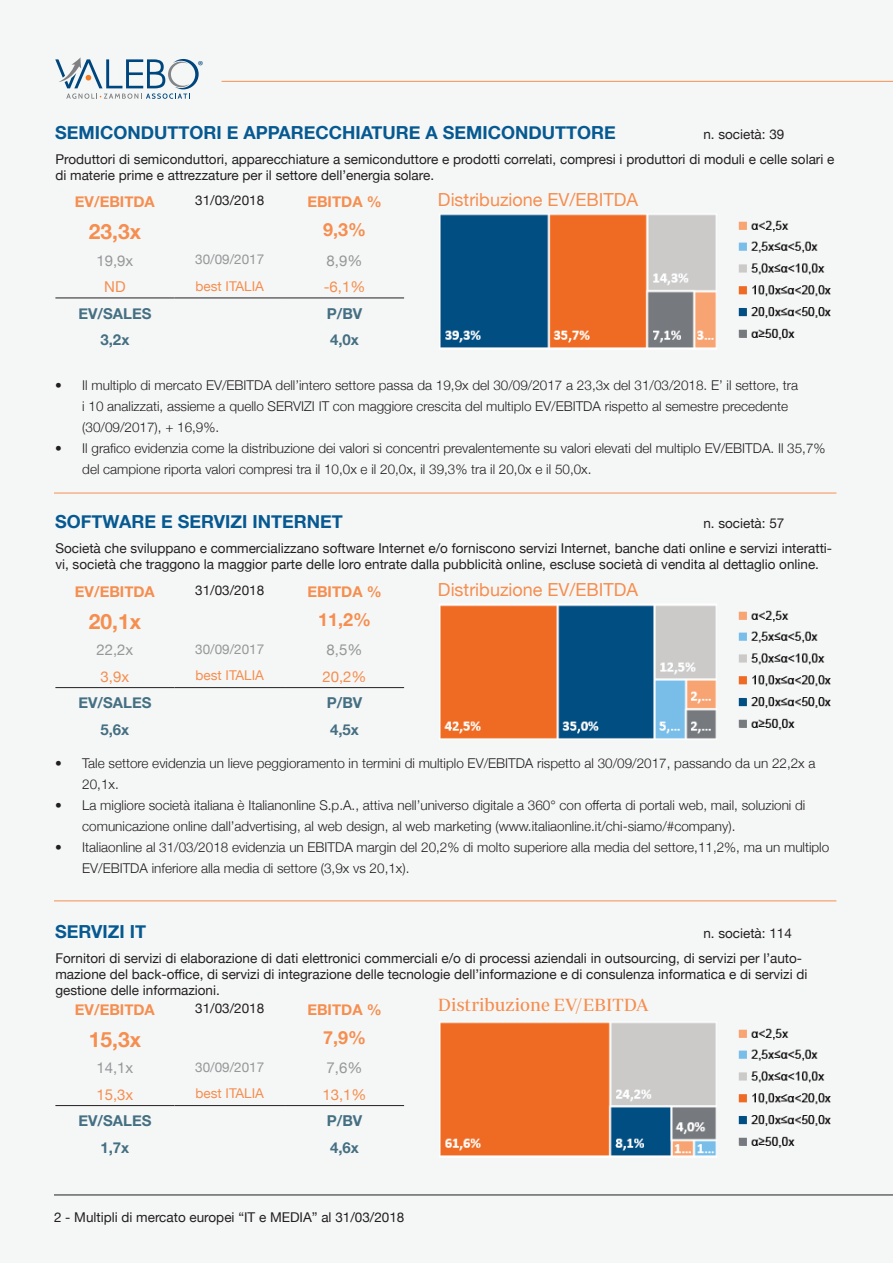
<style>
.page{position:relative;width:893px;height:1263px;background:#f5f7f7}
.page>*{position:absolute;margin:0;border:0;box-sizing:border-box;transform-origin:0 0}
.t1{font:700 21px "Helvetica Neue";color:#f68e4f}
.t2{font:700 18px "Helvetica Neue";color:#065991}
.t3{font:18px "Helvetica Neue";color:#f68e4f}
.t4{font:18px "Periodico Display";color:#f68e4f}
.t5{font:700 18px "Helvetica Neue";color:#f68e4f}
.t6{font:700 15px "Helvetica Neue";color:#456f82}
.t7{font:700 15px "Helvetica Neue";color:#f68e4f}
.t8{font:15px "Helvetica Neue";color:#959798}
.t9{font:15px "Helvetica Neue";color:#f68e4f}
.t10{font:300 13.5px/21px "Helvetica Neue";color:#231f20}
.t11{font:13.5px/16.2px "Helvetica Neue";color:#231f20}
.t12{font:13.5px "Helvetica Neue";color:#959798}
.t13{font:13.5px "Helvetica Neue";color:#f68e4f}
.t14{font:13.2px "Myriad Pro";color:#00467e}
</style>
<div class="page">
<hr style="left:54px;top:1194px;width:839px;height:1px;background:#231f20">
<hr style="left:222px;top:81px;width:671px;height:1px;background:#f68e4f">
<img style="left:440px;top:214px;width:391px;height:134px">
<hr style="left:55px;top:298px;width:119px;height:1px;background:#231f20">
<hr style="left:174px;top:298px;width:111px;height:1px;background:#231f20">
<hr style="left:285px;top:298px;width:119px;height:1px;background:#231f20">
<img style="left:440px;top:605px;width:391px;height:134px">
<hr style="left:55px;top:687px;width:119px;height:1px;background:#231f20">
<hr style="left:174px;top:687px;width:111px;height:1px;background:#231f20">
<hr style="left:285px;top:687px;width:119px;height:1px;background:#231f20">
<img style="left:440px;top:1022px;width:391px;height:134px">
<hr style="left:55px;top:1105px;width:119px;height:1px;background:#231f20">
<hr style="left:174px;top:1105px;width:111px;height:1px;background:#231f20">
<hr style="left:285px;top:1105px;width:119px;height:1px;background:#231f20">
<svg style="left:55px;top:57px;width:144px;height:42px"></svg>
<hr style="left:54px;top:493px;width:782px;height:1px;background:#f68e4f">
<hr style="left:54px;top:900px;width:782px;height:1px;background:#f68e4f">
<p class="t14" style="left:198px;top:58px;width:7px">®</p>
<h2 class="t2" style="left:55px;top:118px;width:562px">SEMICONDUTTORI E APPARECCHIATURE A SEMICONDUTTORE</h2>
<p class="t11" style="left:703px;top:127px;width:83px">n. società: 39</p>
<p class="t11" style="left:55px;top:151px;width:780px">Produttori di semiconduttori, apparecchiature a semiconduttore e prodotti correlati, compresi i produttori di moduli e celle solari e di materie prime e attrezzature per il settore dell’energia solare.</p>
<p class="t7" style="left:75px;top:190px;width:81px">EV/EBITDA</p>
<p class="t11" style="left:195px;top:193px;width:71px">31/03/2018</p>
<p class="t7" style="left:307px;top:190px;width:76px">EBITDA %</p>
<h1 class="t1" style="left:89px;top:215px;width:54px">23,3x</h1>
<h2 class="t5" style="left:323px;top:216px;width:45px">9,3%</h2>
<p class="t8" style="left:96px;top:249px;width:38px">19,9x</p>
<p class="t12" style="left:195px;top:250px;width:71px">30/09/2017</p>
<p class="t8" style="left:327px;top:249px;width:37px">8,9%</p>
<p class="t9" style="left:104px;top:276px;width:23px">ND</p>
<p class="t13" style="left:195px;top:276px;width:70px">best ITALIA</p>
<p class="t9" style="left:324px;top:276px;width:43px">-6,1%</p>
<p class="t6" style="left:78px;top:301px;width:75px">EV/SALES</p>
<p class="t6" style="left:327px;top:301px;width:37px">P/BV</p>
<p class="t6" style="left:100px;top:328px;width:30px">3,2x</p>
<p class="t6" style="left:330px;top:328px;width:30px">4,0x</p>
<h2 class="t3" style="left:438px;top:187px;width:202px">Distribuzione EV/EBITDA</h2>
<p class="t10" style="left:82px;top:374px;width:717px;text-indent:-27px">• Il multiplo di mercato EV/EBITDA dell’intero settore passa da 19,9x del 30/09/2017 a 23,3x del 31/03/2018. E’ il settore, tra i 10 analizzati, assieme a quello SERVIZI IT con maggiore crescita del multiplo EV/EBITDA rispetto al semestre precedente (30/09/2017), + 16,9%.</p>
<p class="t10" style="left:82px;top:437px;width:745px;text-indent:-27px">• Il grafico evidenzia come la distribuzione dei valori si concentri prevalentemente su valori elevati del multiplo EV/EBITDA. Il 35,7% del campione riporta valori compresi tra il 10,0x e il 20,0x, il 39,3% tra il 20,0x e il 50,0x.</p>
<h2 class="t2" style="left:55px;top:508px;width:289px">SOFTWARE E SERVIZI INTERNET</h2>
<p class="t11" style="left:703px;top:516px;width:83px">n. società: 57</p>
<p class="t11" style="left:55px;top:541px;width:778px">Società che sviluppano e commercializzano software Internet e/o forniscono servizi Internet, banche dati online e servizi interatti&shy;vi, società che traggono la maggior parte delle loro entrate dalla pubblicità online, escluse società di vendita al dettaglio online.</p>
<p class="t7" style="left:75px;top:579px;width:81px">EV/EBITDA</p>
<p class="t11" style="left:195px;top:583px;width:71px">31/03/2018</p>
<p class="t7" style="left:307px;top:579px;width:76px">EBITDA %</p>
<h1 class="t1" style="left:89px;top:605px;width:54px">20,1x</h1>
<h2 class="t5" style="left:318px;top:605px;width:55px">11,2%</h2>
<p class="t8" style="left:96px;top:639px;width:38px">22,2x</p>
<p class="t12" style="left:195px;top:639px;width:71px">30/09/2017</p>
<p class="t8" style="left:327px;top:639px;width:37px">8,5%</p>
<p class="t9" style="left:101px;top:665px;width:30px">3,9x</p>
<p class="t13" style="left:195px;top:666px;width:70px">best ITALIA</p>
<p class="t9" style="left:322px;top:665px;width:46px">20,2%</p>
<p class="t6" style="left:78px;top:691px;width:75px">EV/SALES</p>
<p class="t6" style="left:327px;top:691px;width:37px">P/BV</p>
<p class="t6" style="left:100px;top:718px;width:30px">5,6x</p>
<p class="t6" style="left:330px;top:718px;width:30px">4,5x</p>
<h2 class="t3" style="left:438px;top:576px;width:202px">Distribuzione EV/EBITDA</h2>
<p class="t10" style="left:82px;top:752px;width:735px;text-indent:-27px">• Tale settore evidenzia un lieve peggioramento in termini di multiplo EV/EBITDA rispetto al 30/09/2017, passando da un 22,2x a<br>20,1x.</p>
<p class="t10" style="left:82px;top:794px;width:725px;text-indent:-27px">• La migliore società italiana è Italianonline S.p.A., attiva nell’universo digitale a 360° con offerta di portali web, mail, soluzioni di comunicazione online dall’advertising, al web design, al web marketing (www.italiaonline.it/chi-siamo/#company).</p>
<p class="t10" style="left:82px;top:836px;width:748px;text-indent:-27px">• Italiaonline al 31/03/2018 evidenzia un EBITDA margin del 20,2% di molto superiore alla media del settore,11,2%, ma un multiplo<br>EV/EBITDA inferiore alla media di settore (3,9x vs 20,1x).</p>
<h2 class="t2" style="left:55px;top:917px;width:92px">SERVIZI IT</h2>
<p class="t11" style="left:703px;top:926px;width:90px">n. società: 114</p>
<p class="t11" style="left:55px;top:950px;width:754px">Fornitori di servizi di elaborazione di dati elettronici commerciali e/o di processi aziendali in outsourcing, di servizi per l’auto&shy;mazione del back-office, di servizi di integrazione delle tecnologie dell’informazione e di consulenza informatica e di servizi di gestione delle informazioni.</p>
<h2 class="t4" style="left:438px;top:994px;width:212px">Distribuzione EV/EBITDA</h2>
<p class="t7" style="left:75px;top:997px;width:81px">EV/EBITDA</p>
<p class="t11" style="left:195px;top:1001px;width:71px">31/03/2018</p>
<p class="t7" style="left:307px;top:997px;width:76px">EBITDA %</p>
<h1 class="t1" style="left:89px;top:1023px;width:54px">15,3x</h1>
<h2 class="t5" style="left:323px;top:1023px;width:45px">7,9%</h2>
<p class="t8" style="left:96px;top:1057px;width:38px">14,1x</p>
<p class="t12" style="left:195px;top:1057px;width:71px">30/09/2017</p>
<p class="t8" style="left:327px;top:1057px;width:37px">7,6%</p>
<p class="t9" style="left:96px;top:1083px;width:38px">15,3x</p>
<p class="t13" style="left:195px;top:1083px;width:70px">best ITALIA</p>
<p class="t9" style="left:322px;top:1083px;width:46px">13,1%</p>
<p class="t6" style="left:78px;top:1109px;width:75px">EV/SALES</p>
<p class="t6" style="left:327px;top:1109px;width:37px">P/BV</p>
<p class="t6" style="left:100px;top:1136px;width:30px">1,7x</p>
<p class="t6" style="left:330px;top:1136px;width:30px">4,6x</p>
<p class="t11" style="left:54px;top:1210px;width:352px">2 - Multipli di mercato europei “IT e MEDIA” al 31/03/2018</p>
</div>
